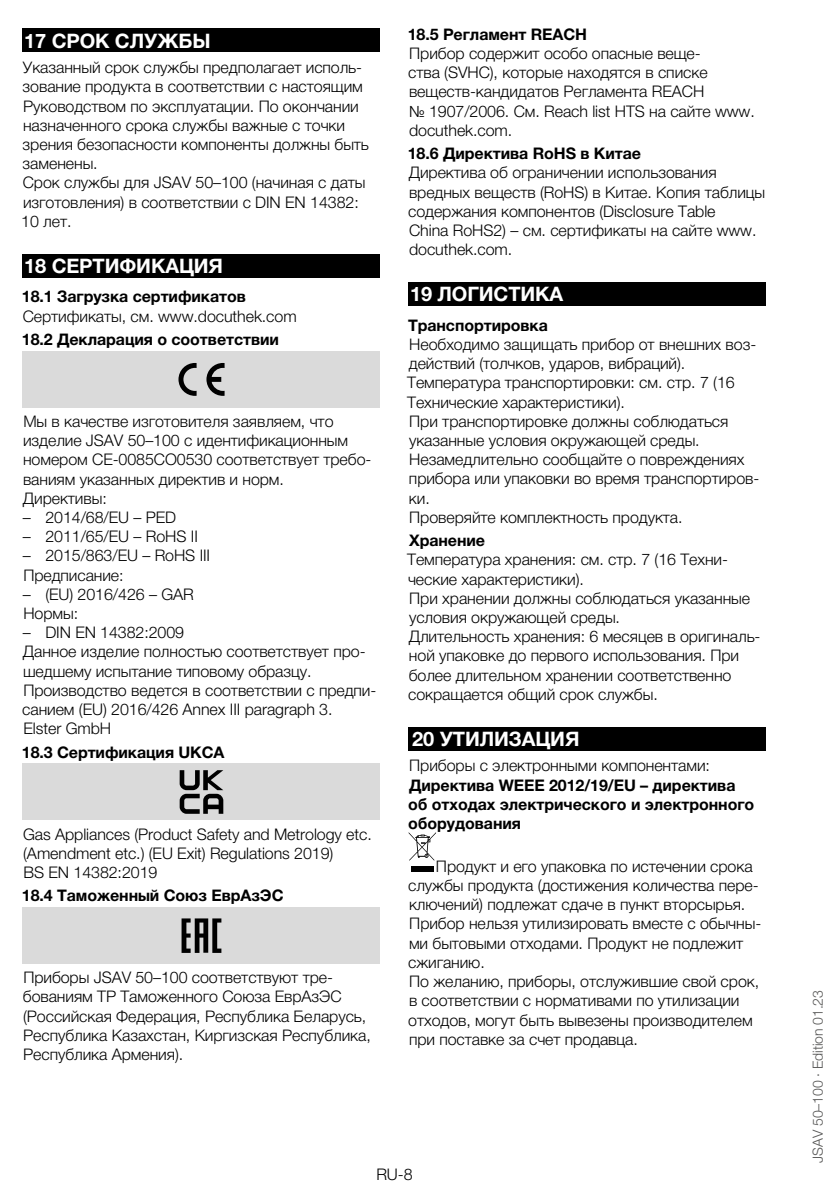
<style>
.page{position:relative;width:840px;height:1191px;background:#fff}
.page>*{position:absolute;margin:0;border:0;box-sizing:border-box;transform-origin:0 0}
.t1{font:700 20px "Helvetica Neue LT Pro";letter-spacing:-.005em;color:#fff}
.t2{font:300 16px/19.2px "Helvetica Neue LT Pro";letter-spacing:-.005em;color:#000}
.t3{font:700 16px/19.2px "Helvetica Neue LT Pro";letter-spacing:-.005em;color:#000}
.t4{font:300 14px "Helvetica Neue LT Pro";letter-spacing:-.005em;color:#575756}
</style>
<div class="page">
<div style="left:23px;top:28px;width:357px;height:24px;background:#000"></div>
<div style="left:23px;top:253px;width:357px;height:24px;background:#000"></div>
<div style="left:23px;top:351px;width:357px;height:57px;background:#dadada"></div>
<svg style="left:178px;top:363px;width:18px;height:33px"></svg>
<svg style="left:206px;top:363px;width:18px;height:33px"></svg>
<div style="left:23px;top:763px;width:357px;height:57px;background:#dadada"></div>
<svg style="left:179px;top:770px;width:44px;height:43px"></svg>
<div style="left:23px;top:907px;width:357px;height:57px;background:#dadada"></div>
<svg style="left:181px;top:918px;width:40px;height:35px"></svg>
<div style="left:408px;top:282px;width:357px;height:24px;background:#000"></div>
<div style="left:408px;top:726px;width:357px;height:24px;background:#000"></div>
<div style="left:410px;top:866px;width:23px;height:6px;background:#000"></div>
<svg style="left:408px;top:832px;width:28px;height:28px"></svg>
<p class="t1" style="left:24px;top:28px;width:188px">17 СРОК СЛУЖБЫ</p>
<p class="t2" style="left:21px;top:58px;width:349px">Указанный срок службы предполагает исполь&shy;зование продукта в соответствии с настоящим Руководством по эксплуатации. По окончании назначенного срока службы важные с точки зрения безопасности компоненты должны быть заменены.<br>Срок службы для JSAV 50–100 (начиная с даты изготовления) в соответствии с DIN EN 14382:<br>10 лет.</p>
<p class="t1" style="left:24px;top:253px;width:200px">18 СЕРТИФИКАЦИЯ</p>
<p class="t3" style="left:22px;top:287px;width:225px">18.1 Загрузка сертификатов</p>
<p class="t2" style="left:23px;top:306px;width:275px">Сертификаты, см. www.docuthek.com</p>
<p class="t3" style="left:22px;top:329px;width:258px">18.2 Декларация о соответствии</p>
<p class="t2" style="left:23px;top:411px;width:350px">Мы в качестве изготовителя заявляем, что изделие JSAV 50–100 c идентификационным номером CE-0085CO0530 соответствует требо&shy;ваниям указанных директив и норм.<br>Директивы:</p>
<p class="t2" style="left:23px;top:507px;width:155px">– 2014/68/EU – PED</p>
<p class="t2" style="left:23px;top:526px;width:176px">– 2011/65/EU – RoHS II</p>
<p class="t2" style="left:23px;top:546px;width:189px">– 2015/863/EU – RoHS III<br>Предписание:</p>
<p class="t2" style="left:23px;top:584px;width:172px">– (EU) 2016/426 – GAR<br>Нормы:</p>
<p class="t2" style="left:22px;top:622px;width:355px">– DIN EN 14382:2009<br>Данное изделие полностью соответствует про&shy;шедшему испытание типовому образцу.<br>Производство ведется в соответствии с предпи&shy;санием (ЕU) 2016/426 Annex III paragraph 3.<br>Elster GmbH</p>
<p class="t3" style="left:22px;top:742px;width:204px">18.3 Сертификация UKCA</p>
<p class="t2" style="left:23px;top:824px;width:350px">Gas Appliances (Product Safety and Metrology etc. (Amendment etc.) (EU Exit) Regulations 2019)<br>BS EN 14382:2019</p>
<p class="t3" style="left:22px;top:885px;width:263px">18.4 Таможенный Союз ЕврАзЭС</p>
<p class="t2" style="left:23px;top:967px;width:349px">Приборы JSAV 50–100 соответствуют тре&shy;бованиям ТР Таможенного Союза ЕврАзЭС (Российская Федерация, Республика Беларусь, Республика Казахстан, Киргизская Республика, Республика Армения).</p>
<p class="t3" style="left:407px;top:24px;width:181px">18.5 Регламент REACH</p>
<p class="t2" style="left:408px;top:43px;width:348px">Прибор содержит особо опасные веще-<br>ства (SVHC), которые находятся в списке веществ-кандидатов Регламента REACH<br>№ 1907/2006. См. Reach list HTS на сайте www. docuthek.com.</p>
<p class="t3" style="left:407px;top:143px;width:234px">18.6 Директива RoHS в Китае</p>
<p class="t2" style="left:408px;top:163px;width:358px">Директива об ограничении использования вредных веществ (RoHS) в Китае. Копия таблицы содержания компонентов (Disclosure Table<br>China RoHS2) – см. сертификаты на сайте www. docuthek.com.</p>
<p class="t1" style="left:410px;top:282px;width:154px">19 ЛОГИСТИКА</p>
<p class="t3" style="left:408px;top:315px;width:141px">Транспортировка</p>
<p class="t2" style="left:407px;top:334px;width:353px">Необходимо защищать прибор от внешних воз&shy;действий (толчков, ударов, вибраций).<br>Температура транспортировки: см. стр. 7 (16<br>Технические характеристики).<br>При транспортировке должны соблюдаться указанные условия окружающей среды.<br>Незамедлительно сообщайте о повреждениях прибора или упаковки во время транспортиров&shy;ки.<br>Проверяйте комплектность продукта.</p>
<p class="t3" style="left:409px;top:530px;width:77px">Хранение</p>
<p class="t2" style="left:407px;top:549px;width:354px">Температура хранения: см. стр. 7 (16 Техни&shy;ческие характеристики).<br>При хранении должны соблюдаться указанные условия окружающей среды.<br>Длительность хранения: 6 месяцев в оригиналь&shy;ной упаковке до первого использования. При более длительном хранении соответственно сокращается общий срок службы.</p>
<p class="t1" style="left:412px;top:726px;width:169px">20 УТИЛИЗАЦИЯ</p>
<p class="t2" style="left:409px;top:755px;width:302px">Приборы с электронными компонентами:</p>
<p class="t3" style="left:408px;top:775px;width:347px">Директива WEEE 2012/19/EU – директива об отходах электрического и электронного оборудования</p>
<p class="t2" style="left:408px;top:856px;width:354px;text-indent:28px">Продукт и его упаковка по истечении срока службы продукта (достижения количества пере&shy;ключений) подлежат сдаче в пункт вторсырья.<br>Прибор нельзя утилизировать вместе с обычны&shy;ми бытовыми отходами. Продукт не подлежит сжиганию.<br>По желанию, приборы, отслужившие свой срок, в соответствии с нормативами по утилизации отходов, могут быть вывезены производителем при поставке за счет продавца.</p>
<p class="t2" style="left:376px;top:1164px;width:38px">RU-8</p>
<p class="t4" style="left:809px;top:1162px;width:174px;rotate:-90deg">JSAV 50–100 · Edition 01.23</p>
</div>
